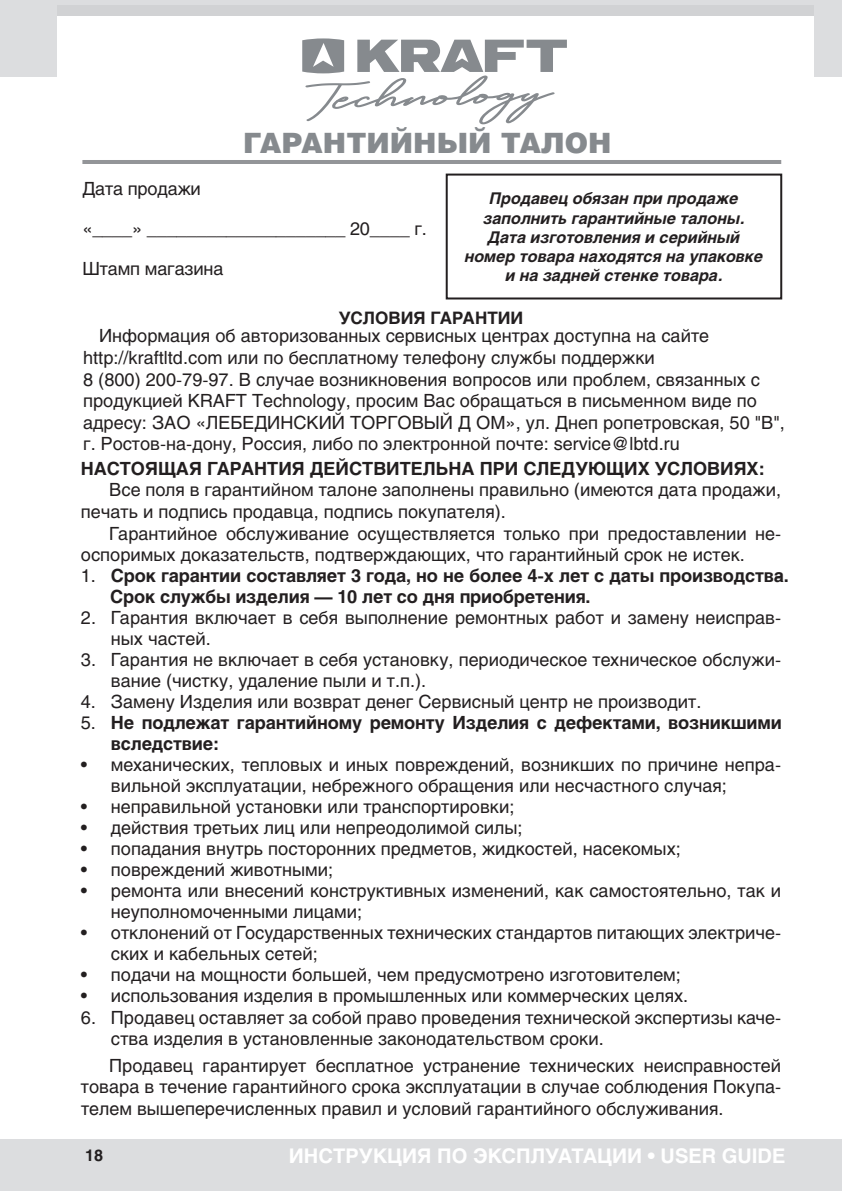
<style>
.page{position:relative;width:842px;height:1191px;background:#fff}
.page>*{position:absolute;margin:0;border:0;box-sizing:border-box;transform-origin:0 0}
.t1{font:900 28px "Helios";color:#868a8e}
.t2{font:700 22px "Helios";color:#fff}
.t3{font:700 20px "Helios";color:#fff}
.t4{font:18px/21.6px "Helios";color:#231f20}
.t5{font:700 18px/21px "Helios";letter-spacing:-.01em;color:#231f20}
.t6{font:700 17px "Helios";color:#231f20}
.t7{font:italic 700 16px/19.2px "Helios";color:#231f20;text-align:center}
.t8{font:700 16px "Helios";color:#231f20}
.s1{font-weight:400}
.s2{font-size:28px}
</style>
<div class="page">
<div style="left:0;top:0;width:842px;height:77px;background:#dcdddf"></div>
<div style="left:0;top:1140px;width:842px;height:51px;background:#dcdddf"></div>
<div style="left:57px;top:6px;width:756px;height:89px;background:#d1d2d4"></div>
<div style="left:57px;top:16px;width:756px;height:118px;background:#fff"></div>
<hr style="left:82px;top:160px;width:699px;height:4px;background:#939598">
<div style="left:446px;top:174px;width:336px;height:125px;border:2px solid #231f20"></div>
<svg style="left:302px;top:38px;width:265px;height:86px"></svg>
<h1 class="t1" style="left:243px;top:125px;width:370px">ГАРАНТИЙНЫЙ ТАЛОН</h1>
<p class="t4" style="left:82px;top:177px;width:120px">Дата продажи</p>
<p class="t4" style="left:82px;top:217px;width:346px">«____» ____________________ 20____ г.</p>
<p class="t4" style="left:82px;top:257px;width:143px">Штамп магазина</p>
<p class="t6" style="left:339px;top:307px;width:186px">УСЛОВИЯ ГАРАНТИИ</p>
<p class="t7" style="left:465px;top:189px;width:300px">Продавец обязан при продаже заполнить гарантийные талоны.<br>Дата изготовления и серийный номер товара находятся на упаковке и на задней стенке товара.</p>
<p class="t4" style="left:83px;top:325px;width:703px;text-indent:16px">Информация об авторизованных сервисных центрах доступна на сайте http://kraftltd.com или по бесплатному телефону службы поддержки<br>8 (800) 200-79-97. В случае возникновения вопросов или проблем, связанных с продукцией KRAFT Technology, просим Вас обращаться в письменном виде по адресу: ЗАО «ЛЕБЕДИНСКИЙ ТОРГОВЫЙ Д ОМ», ул. Днеп ропетровская, 50 "В", г. Ростов-на-дону, Россия, либо по электронной почте: service@lbtd.ru</p>
<p class="t5" style="left:81px;top:458px;width:685px">НАСТОЯЩАЯ ГАРАНТИЯ ДЕЙСТВИТЕЛЬНА ПРИ СЛЕДУЮЩИХ УСЛОВИЯХ:</p>
<p class="t4" style="left:81px;top:479px;width:702px;text-indent:28px">Все поля в гарантийном талоне заполнены правильно (имеются дата продажи, печать и подпись продавца, подпись покупателя).</p>
<p class="t4" style="left:81px;top:522px;width:702px;text-indent:28px">Гарантийное обслуживание осуществляется только при предоставлении не&shy;оспоримых доказательств, подтверждающих, что гарантийный срок не истек.</p>
<p class="t5" style="left:110px;top:565px;width:680px;text-indent:-29px"><span class="s1">1.</span> Срок гарантии составляет 3 года, но не более 4-х лет с даты производства- .<br>Срок службы изделия — 10 лет со дня приобретения.</p>
<p class="t4" style="left:111px;top:607px;width:672px;line-height:21px;text-indent:-30px">2. Гарантия включает в себя выполнение ремонтных работ и замену неисправ&shy;ных частей.</p>
<p class="t4" style="left:111px;top:649px;width:672px;line-height:21px;text-indent:-30px">3. Гарантия не включает в себя установку, периодическое техническое обслужи&shy;вание (чистку, удаление пыли и т.п.).</p>
<p class="t4" style="left:81px;top:691px;width:622px">4. Замену Изделия или возврат денег Сервисный центр не производит.</p>
<p class="t5" style="left:111px;top:712px;width:672px;text-indent:-30px"><span class="s1">5.</span> Не подлежат гарантийному ремонту Изделия с дефектами, возникшими вследствие:</p>
<p class="t4" style="left:111px;top:754px;width:672px;line-height:21px;text-indent:-30px">• механических, тепловых и иных повреждений, возникших по причине непра&shy;вильной эксплуатации, небрежного обращения или несчастного случая;</p>
<p class="t4" style="left:81px;top:796px;width:435px">• неправильной установки или транспортировки;</p>
<p class="t4" style="left:81px;top:817px;width:443px">• действия третьих лиц или непреодолимой силы;</p>
<p class="t4" style="left:81px;top:838px;width:601px">• попадания внутрь посторонних предметов, жидкостей, насекомых;</p>
<p class="t4" style="left:81px;top:859px;width:254px">• повреждений животными;</p>
<p class="t4" style="left:111px;top:880px;width:672px;line-height:21px;text-indent:-30px">• ремонта или внесений конструктивных изменений, как самостоятельно, так и неуполномоченными лицами;</p>
<p class="t4" style="left:111px;top:922px;width:672px;line-height:21px;text-indent:-30px">• отклонений от Государственных технических стандартов питающих электриче&shy;ских и кабельных сетей;</p>
<p class="t4" style="left:81px;top:964px;width:602px">• подачи на мощности большей, чем предусмотрено изготовителем;</p>
<p class="t4" style="left:81px;top:985px;width:609px">• использования изделия в промышленных или коммерческих целях.</p>
<p class="t4" style="left:111px;top:1006px;width:672px;line-height:21px;text-indent:-30px">6. Продавец оставляет за собой право проведения технической экспертизы каче&shy;ства изделия в установленные законодательством сроки.</p>
<p class="t4" style="left:81px;top:1054px;width:702px;text-align:justify;text-indent:28px">Продавец гарантирует бесплатное устранение технических неисправностей товара в течение гарантийного срока эксплуатации в случае соблюдения Покупа&shy;телем вышеперечисленных правил и условий гарантийного обслуживания.</p>
<p class="t2" style="left:81px;top:1143px;width:463px">Инструкция по эксплуатации • User Guide</p>
<p class="t8" style="left:85px;top:1145px;width:19px">18</p>
<p class="t3" style="left:289px;top:1143px;width:498px">ИНСТРУКЦИЯ ПО ЭКСПЛУАТАЦИИ • USER GUIDE<span class="s2">9</span></p>
</div>
